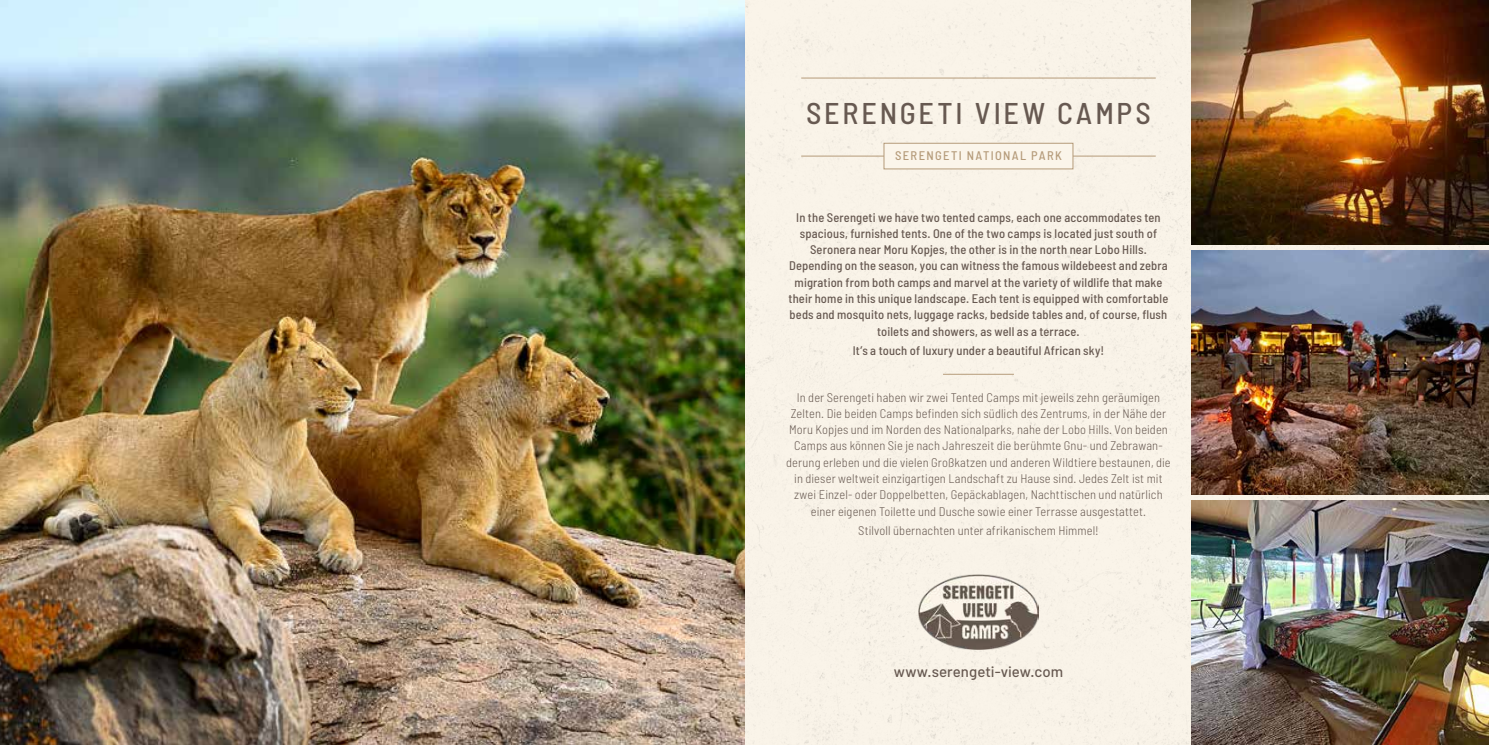
<style>
.page{position:relative;width:1489px;height:745px;background:#fff}
.page>*{position:absolute;margin:0;border:0;box-sizing:border-box;transform-origin:0 0}
.t1{font:500 semi-condensed 30px "Barlow";letter-spacing:.095em;color:#675951}
.t2{font:500 15px "Barlow";letter-spacing:.005em;color:#675951}
.t3{font:300 semi-condensed 12.5px/16.2px "Barlow";letter-spacing:.01em;color:#675951;text-align:center}
.t4{font:500 semi-condensed 12.5px/16.2px "Barlow";letter-spacing:.01em;color:#675951;text-align:center}
.t5{font:500 semi-condensed 12.5px "Barlow";letter-spacing:.11em;color:#b59b7a}
</style>
<div class="page">
<div style="left:744px;top:0;width:744px;height:744px;background:#f9f3e8"></div>
<hr style="left:801px;top:77px;width:354px;height:1px;background:#b59b7a">
<hr style="left:801px;top:155px;width:354px;height:1px;background:#b59b7a">
<img style="left:1191px;top:500px;width:297px;height:244px">
<img style="left:1191px;top:250px;width:297px;height:244px">
<img style="left:1191px;top:0;width:297px;height:244px">
<img style="left:0;top:0;width:744px;height:744px">
<hr style="left:943px;top:373px;width:70px;height:1px;background:#b59b7a">
<img style="left:918px;top:574px;width:120px;height:75px">
<div style="left:884px;top:143px;width:188px;height:26px;background:#fbf5ea"></div>
<div style="left:883px;top:143px;width:190px;height:26px;border:1px solid #b59b7a"></div>
<h1 class="t1" style="left:806px;top:94px;width:346px">SERENGETI VIEW CAMPS</h1>
<p class="t5" style="left:895px;top:148px;width:168px">SERENGETI NATIONAL PARK</p>
<p class="t4" style="left:788px;top:208px;width:381px">In the Serengeti we have two tented camps, each one accommodates ten spacious, furnished tents. One of the two camps is located just south of Seronera near Moru Kopjes, the other is in the north near Lobo Hills.<br>Depending on the season, you can witness the famous wildebeest and zebra migration from both camps and marvel at the variety of wildlife that make their home in this unique landscape. Each tent is equipped with comfortable beds and mosquito nets, luggage racks, bedside tables and, of course, flush toilets and showers, as well as a terrace.</p>
<p class="t4" style="left:852px;top:342px;width:253px">It’s a touch of luxury under a beautiful African sky!</p>
<p class="t3" style="left:786px;top:388px;width:386px">In der Serengeti haben wir zwei Tented Camps mit jeweils zehn geräumigen Zelten. Die beiden Camps befinden sich südlich des Zentrums, in der Nähe der Moru Kopjes und im Norden des Nationalparks, nahe der Lobo Hills. Von beiden Camps aus können Sie je nach Jahreszeit die berühmte Gnu- und Zebrawan&shy;derung erleben und die vielen Großkatzen und anderen Wildtiere bestaunen, die in dieser weltweit einzigartigen Landschaft zu Hause sind. Jedes Zelt ist mit zwei Einzel- oder Doppelbetten, Gepäckablagen, Nachttischen und natürlich einer eigenen Toilette und Dusche sowie einer Terrasse ausgestattet.</p>
<p class="t3" style="left:858px;top:522px;width:242px">Stilvoll übernachten unter afrikanischem Himmel!</p>
<p class="t2" style="left:893px;top:662px;width:171px">www.serengeti-view.com</p>
</div>
